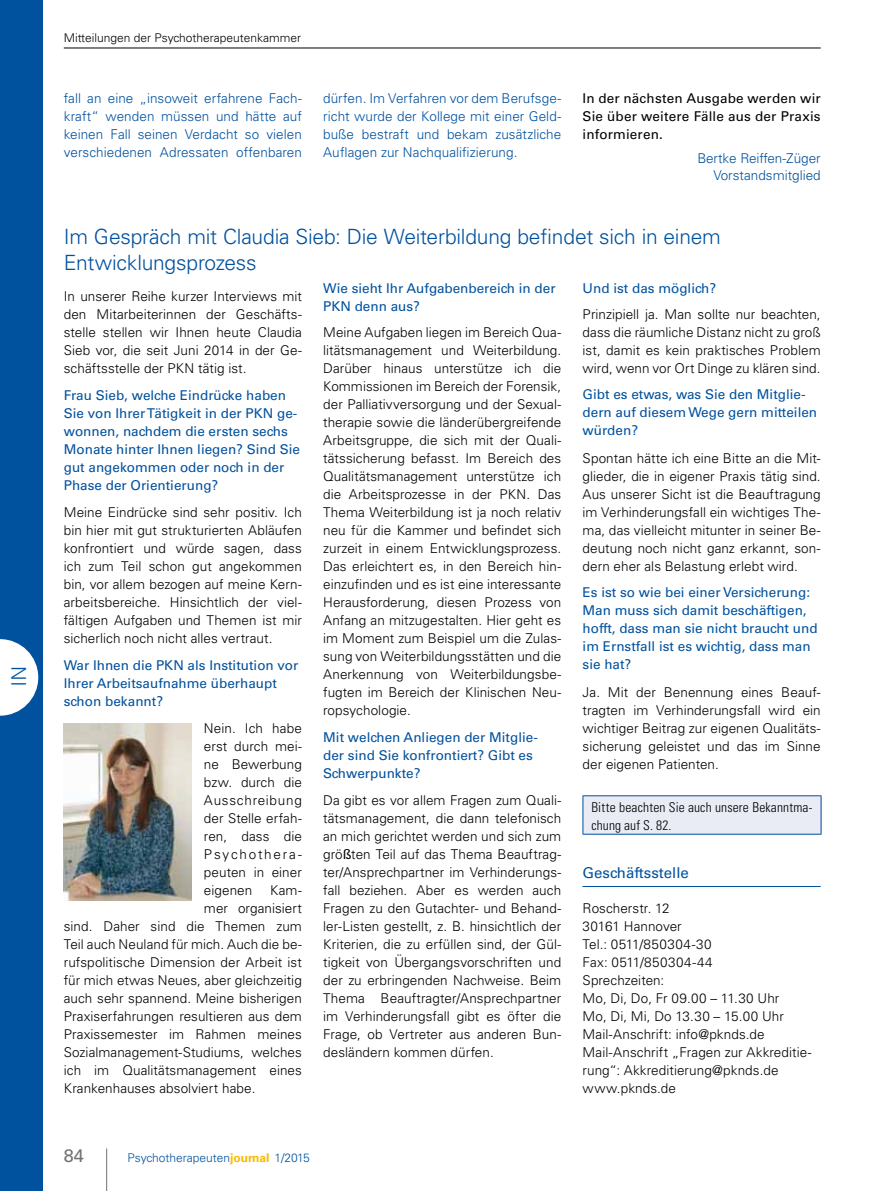
<style>
.page{position:relative;width:893px;height:1191px;background:#fff}
.page>*{position:absolute;margin:0;border:0;box-sizing:border-box;transform-origin:0 0}
.t1{font:300 21px/25.5px "Univers LT Std";letter-spacing:-.01em;color:#00519e}
.t2{font:300 20.25px "Univers LT Std";color:#00519e}
.t3{font:18px "Univers LT Std";color:#707172}
.t4{font:15px "Univers LT Std";color:#00519e}
.t5{font:300 13.5px/18px "Univers LT Std";letter-spacing:.005em;color:#000;text-align:justify}
.t6{font:13.5px/18px "Univers LT Std";color:#00519e}
.t7{font:300 13.5px/18px "Univers LT Std";letter-spacing:.005em;color:#00519e;text-align:justify}
.t8{font:13.5px/18px "Univers LT Std";letter-spacing:.01em;color:#000;text-align:justify}
.t9{font:300 condensed 13.5px/18px "Univers LT Std";letter-spacing:.01em;color:#000}
.t10{font:300 12px "Univers LT Std";color:#000}
.t11{font:300 12px "Univers LT Std";color:#00519e}
.s1{font-weight:400}
.s2{font-weight:700;color:#fabb00}
</style>
<div class="page">
<img style="left:64px;top:723px;width:127px;height:177px">
<hr style="left:583px;top:886px;width:238px;height:1px;background:#00519e">
<div style="left:583px;top:795px;width:238px;height:39px;background:#e9ebf5"></div>
<hr style="left:583px;top:795px;width:238px;height:1px;background:#00519e">
<hr style="left:583px;top:796px;width:1px;height:38px;background:#00519e">
<hr style="left:821px;top:796px;width:1px;height:38px;background:#00519e">
<hr style="left:583px;top:834px;width:238px;height:1px;background:#00519e">
<hr style="left:106px;top:1148px;width:1px;height:43px;background:#707172">
<hr style="left:64px;top:48px;width:757px;height:1px;background:#000">
<div style="left:0;top:0;width:43px;height:1191px;background:#00519e"></div>
<svg style="left:0;top:639px;width:38px;height:76px"></svg>
<h2 class="t2" style="left:31px;top:666px;width:22px;rotate:90deg">NI</h2>
<p class="t10" style="left:64px;top:31px;width:239px">Mitteilungen der Psychotherapeutenkammer</p>
<p class="t7" style="left:64px;top:89px;width:240px">fall an eine „insoweit erfahrene Fach&shy;kraft“ wenden müssen und hätte auf keinen Fall seinen Verdacht so vielen verschiedenen Adressaten offenbaren</p>
<p class="t7" style="left:323px;top:89px;width:240px">dürfen. Im Verfahren vor dem Berufsge&shy;richt wurde der Kollege mit einer Geld&shy;buße bestraft und bekam zusätzliche Auflagen zur Nachqualifizierung.</p>
<p class="t8" style="left:583px;top:89px;width:240px">In der nächsten Ausgabe werden wir Sie über weitere Fälle aus der Praxis informieren.</p>
<p class="t7" style="left:697px;top:151px;width:125px;line-height:16.2px;text-align:right">Bertke Reiffen-Züger<br>Vorstandsmitglied</p>
<h1 class="t1" style="left:64px;top:224px;width:659px">Im Gespräch mit Claudia Sieb: Die Weiterbildung befindet sich in einem<br>Entwicklungsprozess</h1>
<p class="t5" style="left:64px;top:287px;width:240px">In unserer Reihe kurzer Interviews mit den Mitarbeiterinnen der Geschäfts&shy;stelle stellen wir Ihnen heute Claudia Sieb vor, die seit Juni 2014 in der Ge&shy;schäftsstelle der PKN tätig ist.</p>
<p class="t6" style="left:64px;top:386px;width:238px">Frau Sieb, welche Eindrücke haben<br>Sie von Ihrer Tätigkeit in der PKN ge&shy;wonnen, nachdem die ersten sechs<br>Monate hinter Ihnen liegen? Sind Sie gut angekommen oder noch in der<br>Phase der Orientierung?</p>
<p class="t5" style="left:64px;top:503px;width:240px">Meine Eindrücke sind sehr positiv. Ich bin hier mit gut strukturierten Abläufen konfrontiert und würde sagen, dass ich zum Teil schon gut angekommen bin, vor allem bezogen auf meine Kern&shy;arbeitsbereiche. Hinsichtlich der viel&shy;fältigen Aufgaben und Themen ist mir sicherlich noch nicht alles vertraut.</p>
<p class="t6" style="left:64px;top:656px;width:236px">War Ihnen die PKN als Institution vor<br>Ihrer Arbeitsaufnahme überhaupt schon bekannt?</p>
<p class="t5" style="left:204px;top:719px;width:99px">Nein. Ich habe erst durch mei&shy;ne Bewerbung bzw. durch die Ausschreibung der Stelle erfah&shy;ren, dass die Psychothera&shy;peuten in einer eigenen</p>
<p class="t6" style="left:583px;top:279px;width:135px">Und ist das möglich?</p>
<p class="t5" style="left:583px;top:305px;width:240px">Prinzipiell ja. Man sollte nur beachten, dass die räumliche Distanz nicht zu groß ist, damit es kein praktisches Problem wird, wenn vor Ort Dinge zu klären sind.</p>
<p class="t6" style="left:583px;top:386px;width:236px">Gibt es etwas, was Sie den Mitglie&shy;dern auf diesem Wege gern mitteilen würden?</p>
<p class="t5" style="left:583px;top:449px;width:240px">Spontan hätte ich eine Bitte an die Mit&shy;glieder, die in eigener Praxis tätig sind.<br>Aus unserer Sicht ist die Beauftragung im Verhinderungsfall ein wichtiges The&shy;ma, das vielleicht mitunter in seiner Be&shy;deutung noch nicht ganz erkannt, son&shy;dern eher als Belastung erlebt wird.</p>
<p class="t6" style="left:583px;top:584px;width:236px">Es ist so wie bei einer Versicherung:<br>Man muss sich damit beschäftigen, hofft, dass man sie nicht braucht und im Ernstfall ist es wichtig, dass man sie hat?</p>
<p class="t5" style="left:583px;top:683px;width:240px">Ja. Mit der Benennung eines Beauf&shy;tragten im Verhinderungsfall wird ein wichtiger Beitrag zur eigenen Qualitäts&shy;sicherung geleistet und das im Sinne der eigenen Patienten.</p>
<p class="t6" style="left:323px;top:279px;width:234px">Wie sieht Ihr Aufgabenbereich in der<br>PKN denn aus?</p>
<p class="t5" style="left:323px;top:323px;width:240px">Meine Aufgaben liegen im Bereich Qua&shy;litätsmanagement und Weiterbildung.<br>Darüber hinaus unterstütze ich die Kommissionen im Bereich der Forensik, der Palliativversorgung und der Sexual&shy;therapie sowie die länderübergreifende Arbeitsgruppe, die sich mit der Quali&shy;tätssicherung befasst. Im Bereich des Qualitätsmanagement unterstütze ich die Arbeitsprozesse in der PKN. Das Thema Weiterbildung ist ja noch relativ neu für die Kammer und befindet sich zurzeit in einem Entwicklungsprozess.<br>Das erleichtert es, in den Bereich hin&shy;einzufinden und es ist eine interessante Herausforderung, diesen Prozess von Anfang an mitzugestalten. Hier geht es im Moment zum Beispiel um die Zulas&shy;sung von Weiterbildungsstätten und die Anerkennung von Weiterbildungsbe&shy;fugten im Bereich der Klinischen Neu&shy;ropsychologie.</p>
<p class="t6" style="left:323px;top:728px;width:216px">Mit welchen Anliegen der Mitglie&shy;der sind Sie konfrontiert? Gibt es<br>Schwerpunkte?</p>
<p class="t5" style="left:323px;top:791px;width:240px">Da gibt es vor allem Fragen zum Quali&shy;tätsmanagement, die dann telefonisch an mich gerichtet werden und sich zum grö<span class="s1">ß</span>ten Teil auf das Thema Beauftrag&shy;ter/Ansprechpartner im Verhinderungs&shy;fall beziehen. Aber es werden auch Fragen zu den Gutachter- und Behand&shy;ler-Listen gestellt, z. B. hinsichtlich der Kriterien, die zu erfüllen sind, der Gül&shy;tigkeit von Übergangsvorschriften und der zu erbringenden Nachweise. Beim Thema Beauftragter/Ansprechpartner im Verhinderungsfall gibt es öfter die Frage, ob Vertreter aus anderen Bun&shy;desländern kommen dürfen.</p>
<p class="t9" style="left:591px;top:798px;width:223px">Bitte beachten Sie auch unsere Bekanntma&shy;chung auf S. 82.</p>
<p class="t4" style="left:583px;top:863px;width:108px">Geschäftsstelle</p>
<p class="t5" style="left:583px;top:899px;width:231px;text-align:left">Roscherstr. 12<br>30161 Hannover<br>Tel.: 0511/850304-30<br>Fax: 0511/850304-44<br>Sprechzeiten:<br>Mo, Di, Do, Fr 09.00 – 11.30 Uhr<br>Mo, Di, Mi, Do 13.30 – 15.00 Uhr<br>Mail-Anschrift: info@pknds.de<br>Mail-Anschrift „Fragen zur Akkreditie&shy;rung“: Akkreditierung@pknds.de www.pknds.de</p>
<p class="t5" style="left:270px;top:881px;width:33px">Kam-</p>
<p class="t5" style="left:204px;top:899px;width:99px">mer organisiert</p>
<p class="t5" style="left:64px;top:917px;width:240px">sind. Daher sind die Themen zum</p>
<p class="t5" style="left:64px;top:935px;width:240px">Teil auch Neuland für mich. Auch die be-</p>
<p class="t5" style="left:64px;top:953px;width:240px">rufspolitische Dimension der Arbeit ist</p>
<p class="t5" style="left:64px;top:971px;width:240px">für mich etwas Neues, aber gleichzeitig</p>
<p class="t5" style="left:64px;top:989px;width:240px">auch sehr spannend. Meine bisherigen</p>
<p class="t5" style="left:64px;top:1007px;width:240px">Praxiserfahrungen resultieren aus dem</p>
<p class="t5" style="left:64px;top:1025px;width:240px">Praxissemester im Rahmen meines</p>
<p class="t5" style="left:64px;top:1043px;width:240px">Sozialmanagement-Studiums, welches</p>
<p class="t5" style="left:64px;top:1061px;width:240px">ich im Qualitätsmanagement eines</p>
<p class="t5" style="left:64px;top:1079px;width:193px">Krankenhauses absolviert habe.</p>
<h3 class="t3" style="left:64px;top:1144px;width:22px">84</h3>
<p class="t11" style="left:128px;top:1150px;width:184px">Psychotherapeuten<span class="s2">journal</span> 1/2015</p>
</div>
